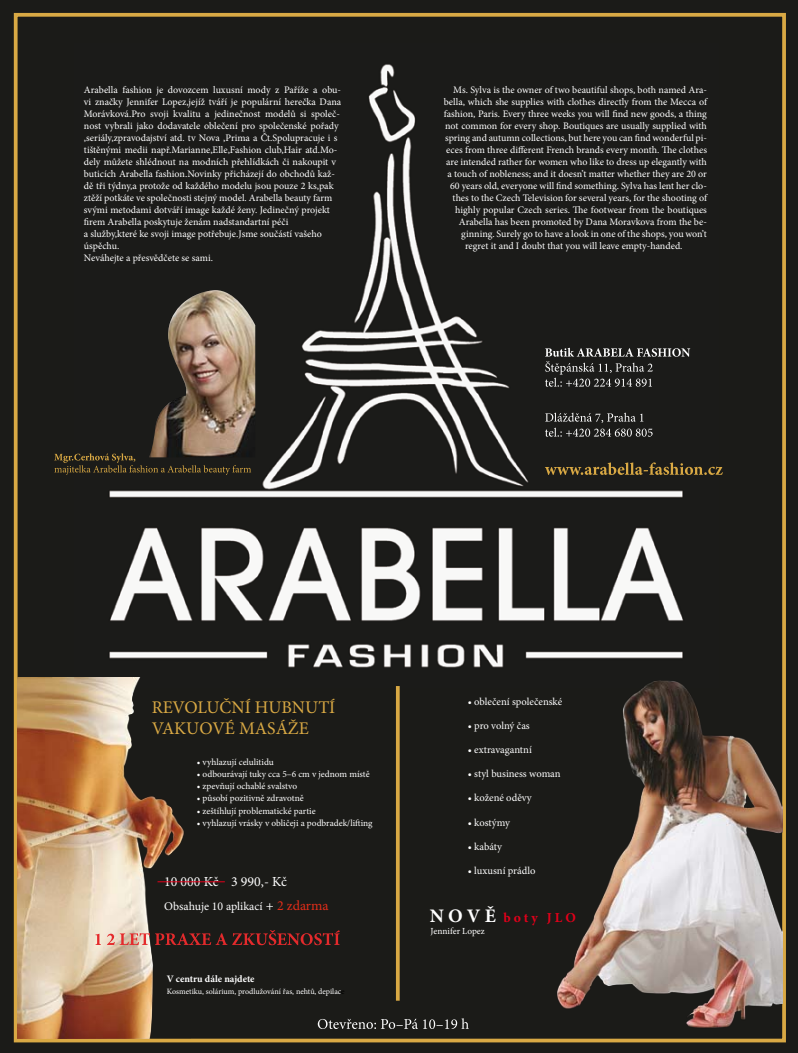
<style>
.page{position:relative;width:798px;height:1053px;background:#fff}
.page>*{position:absolute;margin:0;border:0;box-sizing:border-box;transform-origin:0 0}
.t1{font:17.75px/21.4px "Minion Pro";color:#d9a944}
.t2{font:13.88px "Minion Pro";color:#fff}
.t3{font:700 13.62px "Minion Pro";color:#e2001a}
.t4{font:11.88px "Minion Pro";color:#fff}
.t5{font:10.5px "Minion Pro";color:#fff}
.t6{font:10px/12px "Minion Pro";color:#fff}
.t7{font:700 9.88px "Minion Pro";color:#fff}
.t8{font:9.38px "Minion Pro";color:#fff}
.t9{font:9.25px "Minion Pro";color:#fff}
.t10{font:8.12px "Minion Pro";color:#fff}
.s1{font-size:13.88px}
.s2{font-size:13.88px;color:#e42d18}
.s3{color:#000}
.s4{font-size:19.12px;color:#fff}
</style>
<div class="page">
<div style="left:0;top:0;width:797px;height:1052px;background:#1b1b18"></div>
<img style="left:109px;top:64px;width:582px;height:623px">
<div style="left:14px;top:13px;width:771px;height:1029px;border:4px solid #d9a944"></div>
<svg style="left:544px;top:348px;width:146px;height:39px"></svg>
<svg style="left:544px;top:412px;width:108px;height:24px"></svg>
<svg style="left:544px;top:462px;width:178px;height:13px"></svg>
<img style="left:149px;top:290px;width:106px;height:167px">
<svg style="left:54px;top:453px;width:197px;height:22px"></svg>
<img style="left:18px;top:677px;width:172px;height:361px">
<hr style="left:157px;top:881px;width:68px;height:1px;background:#e2001a">
<svg style="left:95px;top:929px;width:244px;height:16px"></svg>
<img style="left:539px;top:653px;width:243px;height:386px">
<hr style="left:396px;top:686px;width:3px;height:314px;background:#d9a944">
<svg style="left:317px;top:1018px;width:151px;height:10px"></svg>
<p class="t6" style="left:84px;top:84px;width:259px">Arabella fashion je dovozcem luxusní mody z Paříže a obu&shy;vi značky Jennifer Lopez,jejíž tváří je populární herečka Dana Morávková.Pro svoji kvalitu a jedinečnost modelů si společ&shy;nost vybrali jako dodavatele oblečení pro společenské pořady ,seriály,zpravodajství atd. tv Nova ,Prima a Čt.Spolupracuje i s tištěnými medii např.Marianne,Elle,Fashion club,Hair atd.Mo&shy;dely můžete shlédnout na modních přehlídkách či nakoupit v buticích Arabella fashion.Novinky přicházejí do obchodů kaž&shy;dě tři týdny,a protože od každého modelu jsou pouze 2 ks,pak ztěží potkáte ve společnosti stejný model. Arabella beauty farm svými metodami dotváří image každé ženy. Jedinečný projekt firem Arabella poskytuje ženám nadstandartní péči<br>a služby,které ke svoji image potřebuje.Jsme součástí vašeho úspěchu.<br>Neváhejte a přesvědčete se sami.</p>
<p class="t6" style="left:453px;top:84px;width:255px">Ms. Sylva is the owner of two beautiful shops, both named Ara-</p>
<p class="t6" style="left:443px;top:96px;width:264px">bella, which she supplies with clothes directly from the Mecca of</p>
<p class="t6" style="left:443px;top:108px;width:264px">fashion, Paris. Every three weeks you will find new goods, a thing</p>
<p class="t6" style="left:445px;top:120px;width:263px">not common for every shop. Boutiques are usually supplied with</p>
<p class="t6" style="left:445px;top:132px;width:263px">spring and autumn collections, but here you can find wonderful pi-</p>
<p class="t6" style="left:446px;top:144px;width:262px">eces from three different French brands every month. The clothes</p>
<p class="t6" style="left:446px;top:156px;width:262px">are intended rather for women who like to dress up elegantly with</p>
<p class="t6" style="left:447px;top:168px;width:261px">a touch of nobleness; and it doesn’t matter whether they are 20 or</p>
<p class="t6" style="left:450px;top:180px;width:258px">60 years old, everyone will find something. Sylva has lent her clo-</p>
<p class="t6" style="left:452px;top:192px;width:256px">thes to the Czech Television for several years, for the shooting of</p>
<p class="t6" style="left:455px;top:204px;width:253px">highly popular Czech series. The footwear from the boutiques</p>
<p class="t6" style="left:458px;top:216px;width:249px">Arabella has been promoted by Dana Moravkova from the be-</p>
<p class="t6" style="left:461px;top:228px;width:247px">ginning. Surely go to have a look in one of the shops, you won’t</p>
<p class="t6" style="left:465px;top:240px;width:219px">regret it and I doubt that you will leave empty-handed.</p>
<h1 class="t1" style="left:152px;top:696px;width:185px">REVOLUČNÍ HUBNUTÍ<br>VAKUOVÉ MASÁŽE</h1>
<p class="t8" style="left:197px;top:756px;width:78px">• vyhlazují celulitidu</p>
<p class="t8" style="left:197px;top:768px;width:174px">• odbourávají tuky cca 5–6 cm v jednom místě</p>
<p class="t8" style="left:197px;top:780px;width:102px">• zpevňují ochablé svalstvo</p>
<p class="t8" style="left:197px;top:792px;width:108px">• působí pozitivně zdravotně</p>
<p class="t8" style="left:197px;top:804px;width:120px">• zeštíhlují problematické partie</p>
<p class="t8" style="left:197px;top:816px;width:177px">• vyhlazují vrásky v obličeji a podbradek/lifting</p>
<h2 class="t2" style="left:164px;top:871px;width:124px">10 000 Kč 3 990,- Kč</h2>
<p class="t4" style="left:164px;top:897px;width:166px">Obsahuje 10 aplikací <span class="s1">+</span> <span class="s2">2 zdarma</span></p>
<p class="t7" style="left:167px;top:971px;width:89px">V centru dále najdete</p>
<p class="t10" style="left:167px;top:985px;width:179px">Kosmetiku, solárium, prodlužování řas, nehtů, depilac<span class="s3">e</span></p>
<p class="t5" style="left:467px;top:695px;width:96px">• oblečení společenské</p>
<p class="t5" style="left:467px;top:719px;width:64px">• pro volný čas</p>
<p class="t5" style="left:467px;top:743px;width:66px">• extravagantní</p>
<p class="t5" style="left:467px;top:767px;width:94px">• styl business woman</p>
<p class="t5" style="left:467px;top:791px;width:66px">• kožené oděvy</p>
<p class="t5" style="left:467px;top:815px;width:44px">• kostýmy</p>
<p class="t5" style="left:467px;top:839px;width:36px">• kabáty</p>
<p class="t5" style="left:467px;top:863px;width:69px">• luxusní prádlo</p>
<h3 class="t3" style="left:429px;top:907px;width:147px"><span class="s4">N O V Ě</span> b o t y J L O</h3>
<p class="t9" style="left:430px;top:924px;width:56px">Jennifer Lopez</p>
</div>
